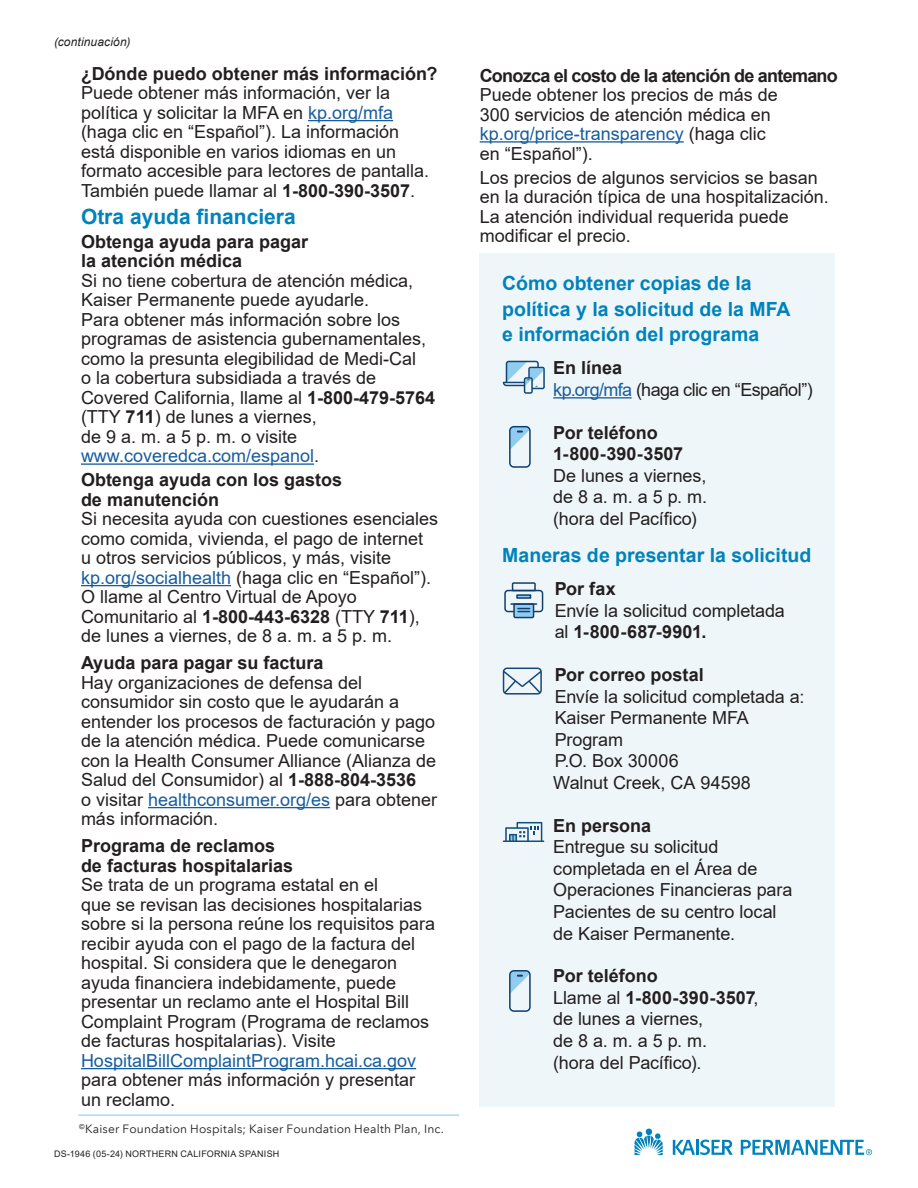
<style>
.page{position:relative;width:918px;height:1188px;background:#fff}
.page>*{position:absolute;margin:0;border:0;box-sizing:border-box;transform-origin:0 0}
.t1{font:700 21px "Arial";color:#0082bb}
.KP_Subhead_2{font:700 19.5px/25.5px "Arial";color:#0082bb}
.KP_Body{font:700 19.5px "Arial";color:#0082bb}
.KP_Body-2{font:18px/19.5px "Arial";color:#231f20}
.KP_Body-3{font:700 18px/19.5px "Arial";color:#231f20}
.KP_Body-4{font:700 18px "Arial";letter-spacing:-.04em;color:#231f20}
.KP_Body-5{font:18px "Arial";letter-spacing:-.035em;color:#231f20}
.KP_Subhead_2-2{font:700 18px "Arial";letter-spacing:.005em;color:#231f20}
.KP_Bullet__List{font:12px "Avenir Next LT Pro";letter-spacing:.015em;color:#231f20}
.KP_1557_English_Spanish{font:italic 12px "Arial";letter-spacing:.015em;color:#231f20}
.t2{font:9px "Arial";letter-spacing:.025em;color:#231f20}
.s1{color:#175d9e}
.s2{font-weight:700}
</style>
<div class="page">
<svg style="left:634px;top:1129px;width:29px;height:26px"></svg>
<svg style="left:673px;top:1140px;width:60px;height:15px"></svg>
<svg style="left:741px;top:1140px;width:131px;height:15px"></svg>
<hr style="left:308px;top:120px;width:85px;height:1px;background:#175d9e">
<hr style="left:81px;top:463px;width:233px;height:2px;background:#175d9e">
<hr style="left:81px;top:585px;width:150px;height:1px;background:#175d9e">
<hr style="left:148px;top:807px;width:182px;height:1px;background:#175d9e">
<hr style="left:81px;top:1068px;width:335px;height:1px;background:#175d9e">
<div style="left:480px;top:254px;width:355px;height:853px;background:#eff6f9"></div>
<hr style="left:553px;top:397px;width:79px;height:2px;background:#175d9e">
<svg style="left:503px;top:822px;width:41px;height:20px"></svg>
<svg style="left:509px;top:426px;width:22px;height:42px"></svg>
<svg style="left:503px;top:668px;width:39px;height:27px"></svg>
<svg style="left:503px;top:361px;width:42px;height:33px"></svg>
<div style="left:504px;top:590px;width:39px;height:22px;border:2px solid #143e6b;border-radius:3px"></div>
<svg style="left:511px;top:582px;width:26px;height:10px"></svg>
<hr style="left:511px;top:603px;width:26px;height:2px;background:#143e6b">
<svg style="left:513px;top:603px;width:22px;height:16px"></svg>
<div style="left:516px;top:594px;width:15px;height:5px;border:2px solid #143e6b"></div>
<hr style="left:78px;top:1115px;width:381px;height:1px;background:#8fcdf0">
<svg style="left:509px;top:970px;width:22px;height:42px"></svg>
<hr style="left:480px;top:141px;width:204px;height:2px;background:#175d9e">
<p class="KP_1557_English_Spanish" style="left:54px;top:34px;width:78px">(continuación)</p>
<p class="KP_Body-3" style="left:81px;top:64px;width:358px">¿Dónde puedo obtener más información?</p>
<p class="KP_Body-2" style="left:81px;top:83px;width:350px">Puede obtener más información, ver la política y solicitar la MFA en <span class="s1">kp.org/mfa </span>(haga clic en “Español”). La información está disponible en varios idiomas en un formato accesible para lectores de pantalla.<br>También puede llamar al <span class="s2">1-800-390-3507</span>.</p>
<p class="t1" style="left:81px;top:202px;width:216px">Otra ayuda financiera</p>
<p class="KP_Body-3" style="left:81px;top:232px;width:229px">Obtenga ayuda para pagar la atención médica</p>
<p class="KP_Body-2" style="left:81px;top:271px;width:356px">Si no tiene cobertura de atención médica, Kaiser Permanente puede ayudarle.<br>Para obtener más información sobre los programas de asistencia gubernamentales, como la presunta elegibilidad de Medi-Cal<br>o la cobertura subsidiada a través de Covered California, llame al <span class="s2">1-800-479-5764 </span>(TTY <span class="s2">711</span>) de lunes a viernes,<br>de 9 a. m. a 5 p. m. o visite <span class="s1">www.coveredca.com/espanol</span>.</p>
<p class="KP_Body-3" style="left:81px;top:470px;width:263px">Obtenga ayuda con los gastos de manutención</p>
<p class="KP_Body-2" style="left:81px;top:509px;width:359px">Si necesita ayuda con cuestiones esenciales como comida, vivienda, el pago de internet<br>u otros servicios públicos, y más, visite <span class="s1">kp.org/socialhealth</span> (haga clic en “Español”).<br>O llame al Centro Virtual de Apoyo Comunitario al <span class="s2">1-800-443-6328</span> (TTY <span class="s2">711</span>), de lunes a viernes, de 8 a. m. a 5 p. m.</p>
<p class="KP_Body-3" style="left:81px;top:653px;width:244px">Ayuda para pagar su factura</p>
<p class="KP_Body-2" style="left:81px;top:673px;width:358px">Hay organizaciones de defensa del consumidor sin costo que le ayudarán a entender los procesos de facturación y pago de la atención médica. Puede comunicarse con la Health Consumer Alliance (Alianza de Salud del Consumidor) al <span class="s2">1-888-804-3536<br></span>o visitar <span class="s1">healthconsumer.org/es</span> para obtener más información.</p>
<p class="KP_Body-3" style="left:81px;top:836px;width:214px">Programa de reclamos de facturas hospitalarias</p>
<p class="KP_Body-2" style="left:81px;top:875px;width:356px">Se trata de un programa estatal en el<br>que se revisan las decisiones hospitalarias sobre si la persona reúne los requisitos para recibir ayuda con el pago de la factura del hospital. Si considera que le denegaron ayuda financiera indebidamente, puede presentar un reclamo ante el Hospital Bill Complaint Program (Programa de reclamos de facturas hospitalarias). Visite <span class="s1">HospitalBillComplaintProgram.hcai.ca.gov </span>para obtener más información y presentar un reclamo.</p>
<p class="KP_Bullet__List" style="left:79px;top:1122px;width:366px"><sup>©</sup>Kaiser Foundation Hospitals; Kaiser Foundation Health Plan, Inc.</p>
<p class="t2" style="left:54px;top:1147px;width:227px">DS-1946 (05-24) NORTHERN CALIFORNIA SPANISH</p>
<p class="KP_Body-4" style="left:480px;top:62px;width:360px">Conozca el costo de la atención de antemano</p>
<p class="KP_Body-2" style="left:480px;top:85px;width:300px">Puede obtener los precios de más de<br>300 servicios de atención médica en <span class="s1">kp.org/price-transparency</span> (haga clic en “Español”).</p>
<p class="KP_Body-2" style="left:480px;top:167px;width:351px">Los precios de algunos servicios se basan en la duración típica de una hospitalización.<br>La atención individual requerida puede modificar el precio.</p>
<p class="KP_Subhead_2" style="left:502px;top:271px;width:290px">Cómo obtener copias de la política y la solicitud de la MFA e información del programa</p>
<p class="KP_Body-3" style="left:553px;top:358px;width:70px">En línea</p>
<p class="KP_Body-5" style="left:553px;top:377px;width:261px"><span class="s1">kp.org/mfa</span> (haga clic en “Español”)</p>
<p class="KP_Body-3" style="left:553px;top:423px;width:106px">Por teléfono</p>
<p class="KP_Body-3" style="left:553px;top:444px;width:132px">1‑800‑390‑3507</p>
<p class="KP_Body-2" style="left:553px;top:465px;width:155px;line-height:21.6px;text-align:justify">De lunes a viernes, de 8 a. m. a 5 p. m. (hora del Pacífico)</p>
<p class="KP_Body" style="left:502px;top:542px;width:311px">Maneras de presentar la solicitud</p>
<p class="KP_Subhead_2-2" style="left:555px;top:576px;width:63px">Por fax</p>
<p class="KP_Body-2" style="left:555px;top:600px;width:232px;line-height:21.6px">Envíe la solicitud completada al <span class="s2">1-800-687-9901.</span></p>
<p class="KP_Body-3" style="left:555px;top:665px;width:151px">Por correo postal</p>
<p class="KP_Body-2" style="left:555px;top:687px;width:251px">Envíe la solicitud completada a:</p>
<p class="KP_Body-2" style="left:555px;top:707px;width:196px;line-height:21.6px">Kaiser Permanente MFA<br>Program</p>
<p class="KP_Body-2" style="left:555px;top:751px;width:126px">P.O. Box 30006</p>
<p class="KP_Body-2" style="left:553px;top:773px;width:199px">Walnut Creek, CA 94598</p>
<p class="KP_Body-3" style="left:553px;top:816px;width:100px">En persona</p>
<p class="KP_Body-2" style="left:553px;top:836px;width:241px;line-height:21.6px">Entregue su solicitud completada en el Área de<br>Operaciones Financieras para<br>Pacientes de su centro local de Kaiser Permanente.</p>
<p class="KP_Body-3" style="left:553px;top:966px;width:106px">Por teléfono</p>
<p class="KP_Body-2" style="left:553px;top:987px;width:207px;line-height:21.6px">Llame al <span class="s2">1‑800‑390‑3507</span>, de lunes a viernes,<br>de 8 a. m. a 5 p. m.<br>(hora del Pacífico).</p>
</div>
